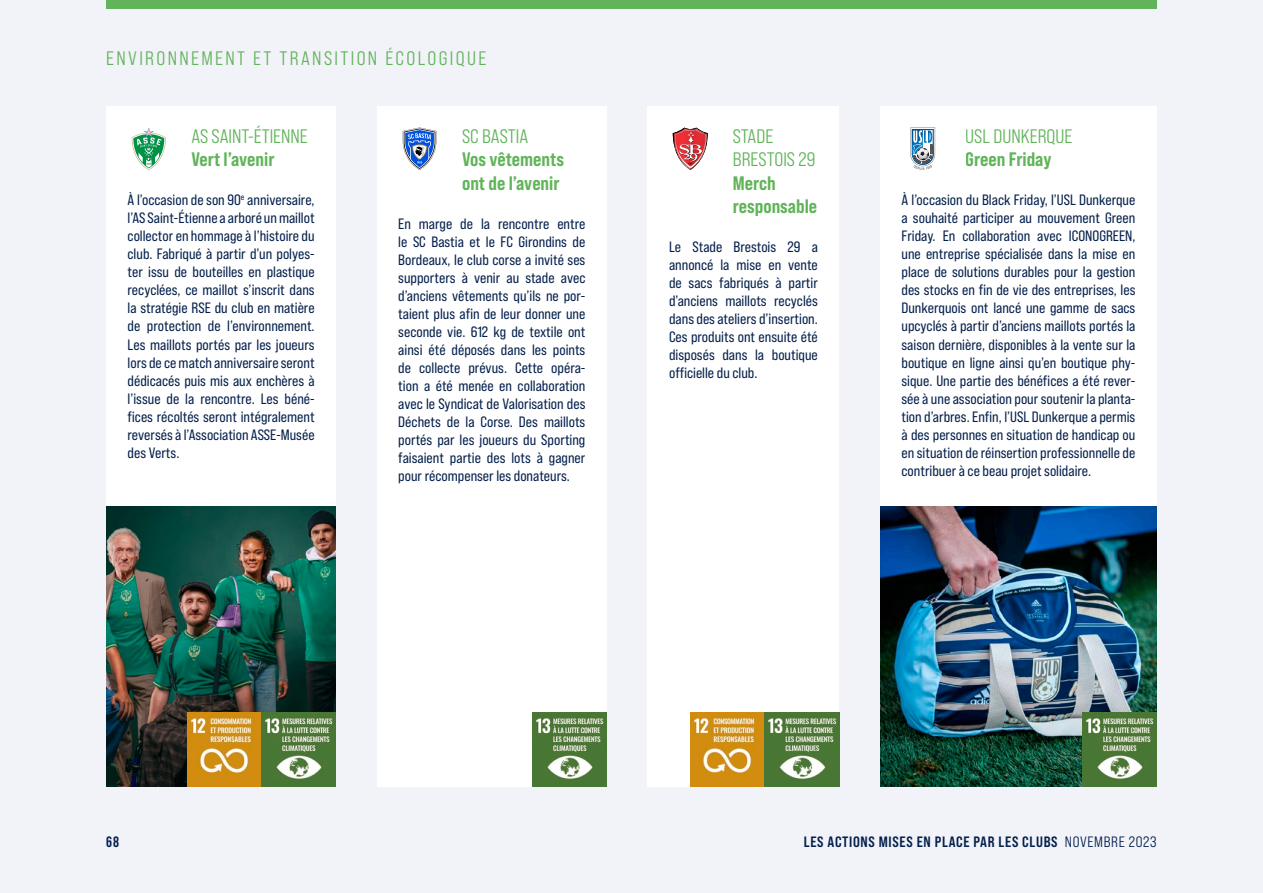
<style>
.page{position:relative;width:1263px;height:893px;background:#f2f3f9}
.page>*{position:absolute;margin:0;border:0;box-sizing:border-box;transform-origin:0 0}
.t1{font:19.5px/23.4px "Bebas Neue Pro Sm E Eb";color:#61b45a}
.t2{font:19.5px/23.4px "Bebas Neue Pro Sm E Md";color:#61b45a}
.t3{font:19.5px "Bebas Neue Pro Sm E Md";letter-spacing:.12em;color:#61b45a}
.t4{font:15px/18px "Bebas Neue Pro Sm E Rg";color:#031f4b;text-align:justify}
.t5{font:15px "Bebas Neue Pro Sm E Bd";letter-spacing:.045em;color:#031f4b}
.t6{font:700 15px "Bebas Neue Pro";color:#031f4b}
.s1{font-family:"Bebas Neue Pro Sm E Md"}
</style>
<div class="page">
<div style="left:106px;top:106px;width:230px;height:681px;background:#fff"></div>
<div style="left:880px;top:106px;width:277px;height:681px;background:#fff"></div>
<img style="left:106px;top:506px;width:230px;height:281px">
<img style="left:880px;top:506px;width:277px;height:281px">
<div style="left:377px;top:106px;width:230px;height:681px;background:#fff"></div>
<div style="left:648px;top:106px;width:191px;height:681px;background:#fff"></div>
<div style="left:106px;top:0;width:1051px;height:9px;background:#61b45a"></div>
<img style="left:690px;top:712px;width:149px;height:75px">
<img style="left:187px;top:712px;width:149px;height:75px">
<img style="left:1082px;top:712px;width:75px;height:75px">
<img style="left:532px;top:712px;width:75px;height:75px">
<svg style="left:673px;top:128px;width:35px;height:42px"></svg>
<svg style="left:132px;top:128px;width:34px;height:42px"></svg>
<svg style="left:910px;top:128px;width:25px;height:42px"></svg>
<svg style="left:403px;top:128px;width:33px;height:42px"></svg>
<h1 class="t3" style="left:106px;top:47px;width:381px">ENVIRONNEMENT ET TRANSITION ÉCOLOGIQUE</h1>
<h1 class="t2" style="left:191px;top:124px;width:118px">AS SAINT-ÉTIENNE</h1>
<h1 class="t1" style="left:191px;top:147px;width:85px">Vert l’avenir</h1>
<p class="t4" style="left:128px;top:191px;width:189px">À l’occasion de son 90<sup>e</sup> anniversaire, l’AS Saint-Étienne a arboré un maillot collector en hommage à l’histoire du club. Fabriqué à partir d’un polyes&shy;ter issu de bouteilles en plastique recyclées, ce maillot s’inscrit dans la stratégie RSE du club en matière de protection de l’environnement.<br>Les maillots portés par les joueurs lors de ce match anniversaire seront dédicacés puis mis aux enchères à l’issue de la rencontre. Les béné&shy;fices récoltés seront intégralement reversés à l’Association ASSE-Musée des Verts.</p>
<h1 class="t2" style="left:462px;top:124px;width:68px">SC BASTIA</h1>
<h1 class="t1" style="left:462px;top:147px;width:103px">Vos vêtements ont de l’avenir</h1>
<p class="t4" style="left:398px;top:214px;width:189px">En marge de la rencontre entre le SC Bastia et le FC Girondins de Bordeaux, le club corse a invité ses supporters à venir au stade avec d’anciens vêtements qu’ils ne por&shy;taient plus afin de leur donner une seconde vie. 612 kg de textile ont ainsi été déposés dans les points de collecte prévus. Cette opéra&shy;tion a été menée en collaboration avec le Syndicat de Valorisation des Déchets de la Corse. Des maillots portés par les joueurs du Sporting faisaient partie des lots à gagner pour récompenser les donateurs.</p>
<h1 class="t2" style="left:733px;top:124px;width:84px">STADE<br>BRESTOIS 29</h1>
<h1 class="t1" style="left:733px;top:171px;width:86px">Merch responsable</h1>
<p class="t4" style="left:669px;top:238px;width:150px">Le Stade Brestois 29 a annoncé la mise en vente de sacs fabriqués à partir d’anciens maillots recyclés dans des ateliers d’insertion.<br>Ces produits ont ensuite été disposés dans la boutique officielle du club.</p>
<h1 class="t2" style="left:965px;top:124px;width:108px">USL DUNKERQUE</h1>
<h1 class="t1" style="left:965px;top:147px;width:88px">Green Friday</h1>
<p class="t4" style="left:901px;top:191px;width:235px">À l’occasion du Black Friday, l’USL Dunkerque a souhaité participer au mouvement Green Friday. En collaboration avec ICONOGREEN, une entreprise spécialisée dans la mise en place de solutions durables pour la gestion des stocks en fin de vie des entreprises, les Dunkerquois ont lancé une gamme de sacs upcyclés à partir d’anciens maillots portés la saison dernière, disponibles à la vente sur la boutique en ligne ainsi qu’en boutique phy&shy;sique. Une partie des bénéfices a été rever&shy;sée à une association pour soutenir la planta&shy;tion d’arbres. Enfin, l’USL Dunkerque a permis à des personnes en situation de handicap ou en situation de réinsertion professionnelle de contribuer à ce beau projet solidaire.</p>
<p class="t6" style="left:106px;top:833px;width:14px">68</p>
<p class="t5" style="left:804px;top:833px;width:354px">LES ACTIONS MISES EN PLACE PAR LES CLUBS <span class="s1">NOVEMBRE 2023</span></p>
</div>
